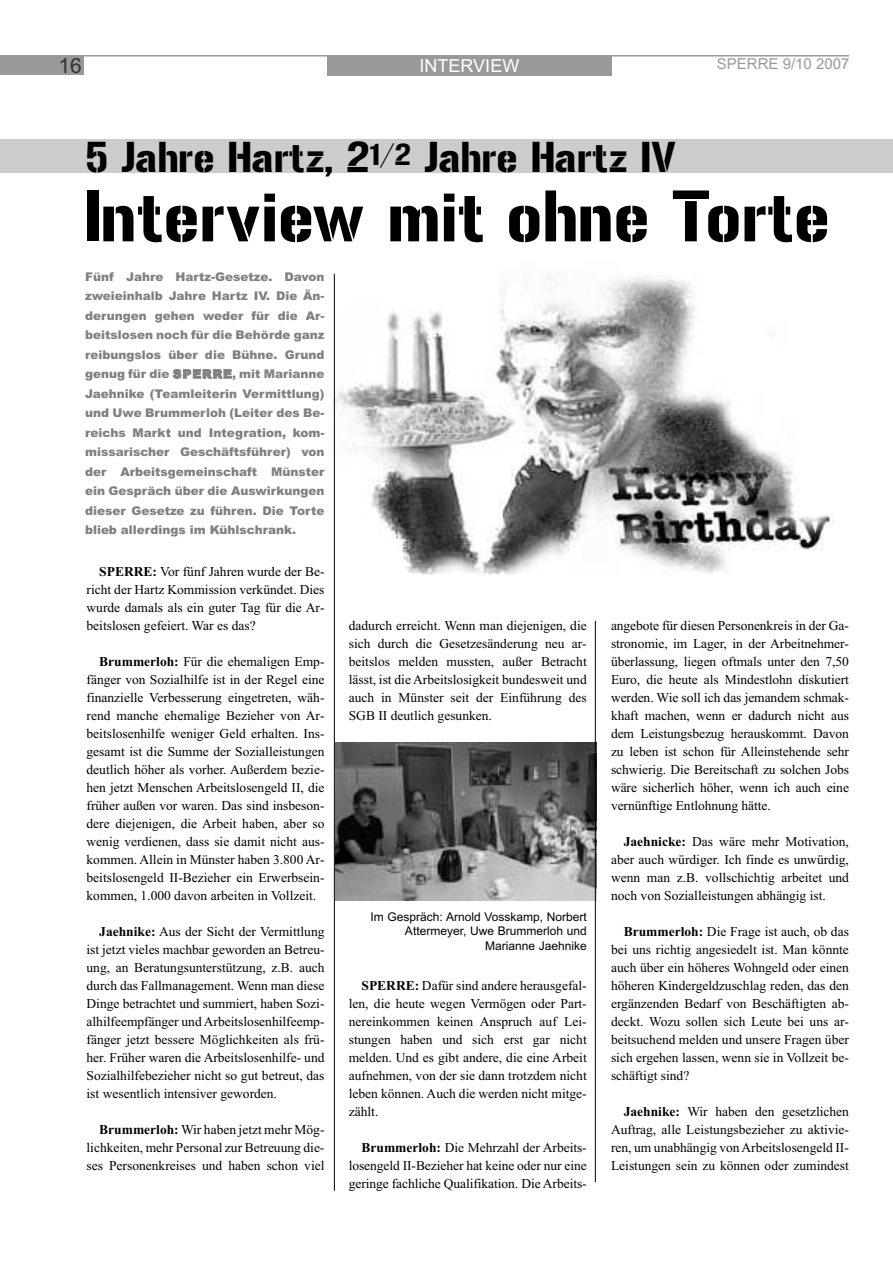
<style>
.page{position:relative;width:893px;height:1263px;background:#fff}
.page>*{position:absolute;margin:0;border:0;box-sizing:border-box;transform-origin:0 0}
.t1{font:72px "Gunplay";color:#000}
.t2{font:42.75px "Gunplay";color:#000}
.t3{font:21px "Arial";color:#333}
.t4{font:18px "Arial";color:#fff}
.t5{font:15px "Arial";color:#999}
.t6{font:13.5px/18px "Times New Roman";color:#000;text-align:justify}
.t7{font:900 12px/19.5px "Arial";color:#808080;text-align:justify}
.t8{font:12px/14.4px "Arial";color:#000;text-align:right}
.s1{font-weight:700}
</style>
<div class="page">
<img style="left:333px;top:273px;width:501px;height:326px">
<div style="left:0;top:139px;width:893px;height:34px;background:#ccc"></div>
<hr style="left:84px;top:55px;width:255px;height:2px;background:#999">
<hr style="left:609px;top:55px;width:240px;height:2px;background:#999">
<div style="left:0;top:55px;width:84px;height:20px;background:#999"></div>
<div style="left:327px;top:55px;width:285px;height:20px;background:#999"></div>
<img style="left:335px;top:742px;width:260px;height:158px">
<hr style="left:334px;top:274px;width:1px;height:917px;background:#000">
<hr style="left:595px;top:621px;width:1px;height:561px;background:#000">
<h3 class="t3" style="left:58px;top:53px;width:25px">16</h3>
<h3 class="t4" style="left:420px;top:55px;width:101px">INTERVIEW</h3>
<p class="t5" style="left:717px;top:56px;width:134px">SPERRE 9/10 2007</p>
<h2 class="t2" style="left:86px;top:132px;width:591px">5 Jahre Hartz, 2<sup>1/2</sup> Jahre Hartz IV</h2>
<h1 class="t1" style="left:84px;top:174px;width:747px">Interview mit ohne Torte</h1>
<p class="t7" style="left:85px;top:267px;width:241px">Fünf Jahre Hartz-Gesetze. Davon zweieinhalb Jahre Hartz IV. Die Än&shy;derungen gehen weder für die Ar&shy;beitslosen noch für die Behörde ganz reibungslos über die Bühne. Grund genug für die SPERRE, mit Marianne Jaehnike (Teamleiterin Vermittlung) und Uwe Brummerloh (Leiter des Be&shy;reichs Markt und Integration, kom&shy;missarischer Geschäftsführer) von der Arbeitsgemeinschaft Münster ein Gespräch über die Auswirkungen dieser Gesetze zu führen. Die Torte blieb allerdings im Kühlschrank.</p>
<p class="t6" style="left:87px;top:562px;width:239px;text-indent:13px"><span class="s1">SPERRE:</span> Vor fünf Jahren wurde der Be&shy;richt der Hartz Kommission verkündet. Dies wurde damals als ein guter Tag für die Ar&shy;beitslosen gefeiert. War es das?</p>
<p class="t6" style="left:87px;top:652px;width:239px;text-indent:13px"><span class="s1">Brummerloh:</span> Für die ehemaligen Emp&shy;fänger von Sozialhilfe ist in der Regel eine finanzielle Verbesserung eingetreten, wäh&shy;rend manche ehemalige Bezieher von Ar&shy;beitslosenhilfe weniger Geld erhalten. Ins&shy;gesamt ist die Summe der Sozialleistungen deutlich höher als vorher. Außerdem bezie&shy;hen jetzt Menschen Arbeitslosengeld II, die früher außen vor waren. Das sind insbeson&shy;dere diejenigen, die Arbeit haben, aber so wenig verdienen, dass sie damit nicht aus&shy;kommen. Allein in Münster haben 3.800 Ar&shy;beitslosengeld II-Bezieher ein Erwerbsein&shy;kommen, 1.000 davon arbeiten in Vollzeit.</p>
<p class="t6" style="left:87px;top:922px;width:239px;text-indent:13px"><span class="s1">Jaehnike:</span> Aus der Sicht der Vermittlung ist jetzt vieles machbar geworden an Betreu&shy;ung, an Beratungsunterstützung, z.B. auch durch das Fallmanagement. Wenn man diese Dinge betrachtet und summiert, haben Sozi&shy;alhilfeempfänger und Arbeitslosenhilfeemp&shy;fänger jetzt bessere Möglichkeiten als frü&shy;her. Früher waren die Arbeitslosenhilfe- und Sozialhilfebezieher nicht so gut betreut, das ist wesentlich intensiver geworden.</p>
<p class="t6" style="left:87px;top:1120px;width:239px;text-indent:13px"><span class="s1">Brummerloh:</span> Wir haben jetzt mehr Mög&shy;lichkeiten, mehr Personal zur Betreuung die&shy;ses Personenkreises und haben schon viel</p>
<p class="t6" style="left:349px;top:616px;width:239px">dadurch erreicht. Wenn man diejenigen, die sich durch die Gesetzesänderung neu ar&shy;beitslos melden mussten, außer Betracht lässt, ist die Arbeitslosigkeit bundesweit und auch in Münster seit der Einführung des SGB II deutlich gesunken.</p>
<p class="t8" style="left:371px;top:910px;width:218px">Im Gespräch: Arnold Vosskamp, Norbert<br>Attermeyer, Uwe Brummerloh und<br>Marianne Jaehnike</p>
<p class="t6" style="left:349px;top:976px;width:239px;text-indent:13px"><span class="s1">SPERRE:</span> Dafür sind andere herausgefal&shy;len, die heute wegen Vermögen oder Part&shy;nereinkommen keinen Anspruch auf Lei&shy;stungen haben und sich erst gar nicht melden. Und es gibt andere, die eine Arbeit aufnehmen, von der sie dann trotzdem nicht leben können. Auch die werden nicht mitge&shy;zählt.</p>
<p class="t6" style="left:349px;top:1138px;width:239px;text-indent:13px"><span class="s1">Brummerloh:</span> Die Mehrzahl der Arbeits&shy;losengeld II-Bezieher hat keine oder nur eine geringe fachliche Qualifikation. Die Arbeits-</p>
<p class="t6" style="left:611px;top:616px;width:239px">angebote für diesen Personenkreis in der Ga&shy;stronomie, im Lager, in der Arbeitnehmer&shy;überlassung, liegen oftmals unter den 7,50<br>Euro, die heute als Mindestlohn diskutiert werden. Wie soll ich das jemandem schmak&shy;khaft machen, wenn er dadurch nicht aus dem Leistungsbezug herauskommt. Davon zu leben ist schon für Alleinstehende sehr schwierig. Die Bereitschaft zu solchen Jobs wäre sicherlich höher, wenn ich auch eine vernünftige Entlohnung hätte.</p>
<p class="t6" style="left:611px;top:832px;width:240px;text-indent:13px"><span class="s1">Jaehnicke:</span> Das wäre mehr Motivation, aber auch würdiger. Ich finde es unwürdig, wenn man z.B. vollschichtig arbeitet und noch von Sozialleistungen abhängig ist.</p>
<p class="t6" style="left:611px;top:922px;width:239px;text-indent:13px"><span class="s1">Brummerloh:</span> Die Frage ist auch, ob das bei uns richtig angesiedelt ist. Man könnte auch über ein höheres Wohngeld oder einen höheren Kindergeldzuschlag reden, das den ergänzenden Bedarf von Beschäftigten ab&shy;deckt. Wozu sollen sich Leute bei uns ar&shy;beitsuchend melden und unsere Fragen über sich ergehen lassen, wenn sie in Vollzeit be&shy;schäftigt sind?</p>
<p class="t6" style="left:611px;top:1102px;width:239px;text-indent:13px"><span class="s1">Jaehnike:</span> Wir haben den gesetzlichen Auftrag, alle Leistungsbezieher zu aktivie&shy;ren, um unabhängig von Arbeitslosengeld II-Leistungen sein zu können oder zumindest</p>
</div>
